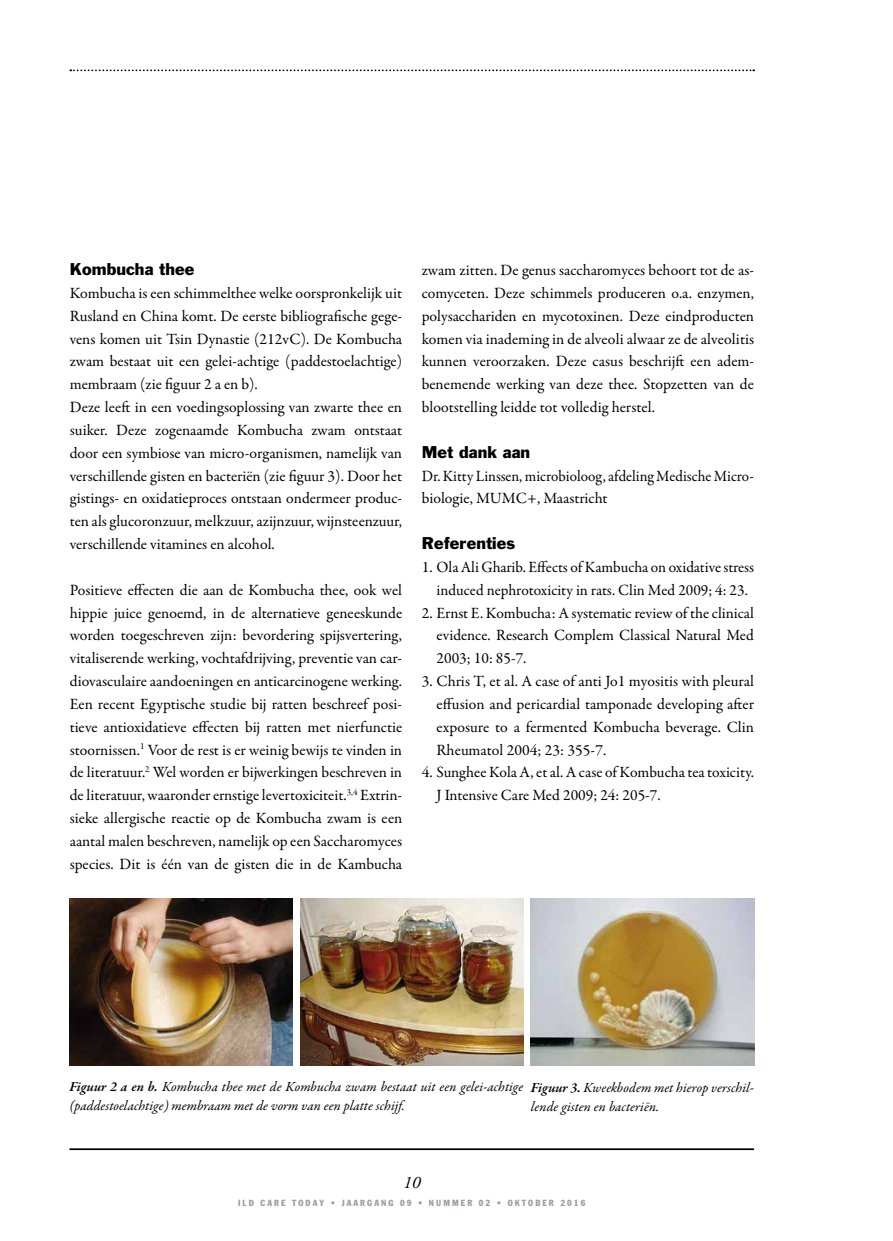
<style>
.page{position:relative;width:893px;height:1241px;background:#fff}
.page>*{position:absolute;margin:0;border:0;box-sizing:border-box;transform-origin:0 0}
.t1{font:italic 17.5px "Adobe Garamond Pro";color:#000}
.t2{font:15.75px/22.8px "Garamond Premr Pro";color:#000;text-align:justify}
.t3{font:15.75px/22.8px "Garamond Premr Pro";color:#000;scale:.96 1}
.t4{font:15.75px "Franklin Gothic LT";letter-spacing:.005em;color:#000}
.t5{font:italic 14px/19.2px "Garamond Premr Pro";letter-spacing:.005em;color:#000}
.t6{font:condensed 8.75px "Franklin Gothic LT";letter-spacing:.24em;color:#9c9e9f}
.s1{font-weight:600}
</style>
<div class="page">
<hr style="left:69px;top:1148px;width:685px;height:1px;background:#000">
<svg style="left:70px;top:69px;width:684px;height:2px"></svg>
<img style="left:69px;top:898px;width:224px;height:167px">
<img style="left:531px;top:898px;width:223px;height:167px">
<img style="left:300px;top:898px;width:223px;height:167px">
<p class="t4" style="left:70px;top:259px;width:126px">Kombucha thee</p>
<p class="t2" style="left:70px;top:282px;width:334px;text-align:left">Kombucha is een schimmelthee welke oorspronkelijk uit Rusland en China komt. De eerste bibliografische gege&shy;vens komen uit Tsin Dynastie (212vC). De Kombucha zwam bestaat uit een gelei-achtige (paddestoelachtige) membraam (zie figuur 2 a en b).<br>Deze leeft in een voedingsoplossing van zwarte thee en suiker. Deze zogenaamde Kombucha zwam ontstaat door een symbiose van micro-organismen, namelijk van verschillende gisten en bacteriën (zie figuur 3). Door het gistings- en oxidatieproces ontstaan ondermeer produc&shy;ten als glucoronzuur, melkzuur, azijnzuur, wijnsteenzuur, verschillende vitamines en alcohol.</p>
<p class="t2" style="left:70px;top:578px;width:334px">Positieve effecten die aan de Kombucha thee, ook wel hippie juice genoemd, in de alternatieve geneeskunde worden toegeschreven zijn: bevordering spijsvertering, vitaliserende werking, vochtafdrijving, preventie van car&shy;diovasculaire aandoeningen en anticarcinogene werking.<br>Een recent Egyptische studie bij ratten beschreef posi&shy;tieve antioxidatieve effecten bij ratten met nierfunctie stoornissen.<sup>1</sup> Voor de rest is er weinig bewijs te vinden in de literatuur.<sup>2</sup> Wel worden er bijwerkingen beschreven in de literatuur, waaronder ernstige levertoxiciteit.<sup>3,4</sup> Extrin&shy;sieke allergische reactie op de Kombucha zwam is een aantal malen beschreven, namelijk op een Saccharomyces species. Dit is één van de gisten die in de Kambucha</p>
<p class="t2" style="left:422px;top:259px;width:334px">zwam zitten. De genus saccharomyces behoort tot de as&shy;comyceten. Deze schimmels produceren o.a. enzymen, polysacchariden en mycotoxinen. Deze eindproducten komen via inademing in de alveoli alwaar ze de alveolitis kunnen veroorzaken. Deze casus beschrijft een adem&shy;benemende werking van deze thee. Stopzetten van de blootstelling leidde tot volledig herstel.</p>
<p class="t4" style="left:422px;top:441px;width:110px">Met dank aan</p>
<p class="t3" style="left:422px;top:464px;width:348px">Dr. Kitty Linssen, microbioloog, afdeling Medische Micro&shy;biologie, MUMC+, Maastricht</p>
<p class="t4" style="left:422px;top:533px;width:95px">Referenties</p>
<p class="t2" style="left:422px;top:556px;width:334px;text-align:center">1. Ola Ali Gharib. Effects of Kambucha on oxidative stress induced nephrotoxicity in rats. Clin Med 2009; 4: 23.</p>
<p class="t2" style="left:437px;top:601px;width:319px;text-indent:-15px">2. Ernst E. Kombucha: A systematic review of the clinical evidence. Research Complem Classical Natural Med 2003; 10: 85-7.</p>
<p class="t2" style="left:437px;top:670px;width:319px;text-indent:-15px">3. Chris T, et al. A case of anti Jo1 myositis with pleural effusion and pericardial tamponade developing after exposure to a fermented Kombucha beverage. Clin Rheumatol 2004; 23: 355-7.</p>
<p class="t2" style="left:437px;top:761px;width:319px;text-indent:-15px">4. Sunghee Kola A, et al. A case of Kombucha tea toxicity.<br>J Intensive Care Med 2009; 24: 205-7.</p>
<p class="t5" style="left:69px;top:1077px;width:455px"><span class="s1">Figuur 2 a en b.</span> Kombucha thee met de Kombucha zwam bestaat uit een gelei-achtige (paddestoelachtige) membraam met de vorm van een platte schijf.</p>
<p class="t5" style="left:531px;top:1078px;width:225px"><span class="s1">Figuur 3.</span> Kweekbodem met hierop verschil&shy;lende gisten en bacteriën.</p>
<p class="t1" style="left:403px;top:1172px;width:19px">10</p>
<p class="t6" style="left:238px;top:1197px;width:349px">ILD CARE TODAY • JAARGANG 09 • NUMMER 02 • OKTOBER 2016</p>
</div>
